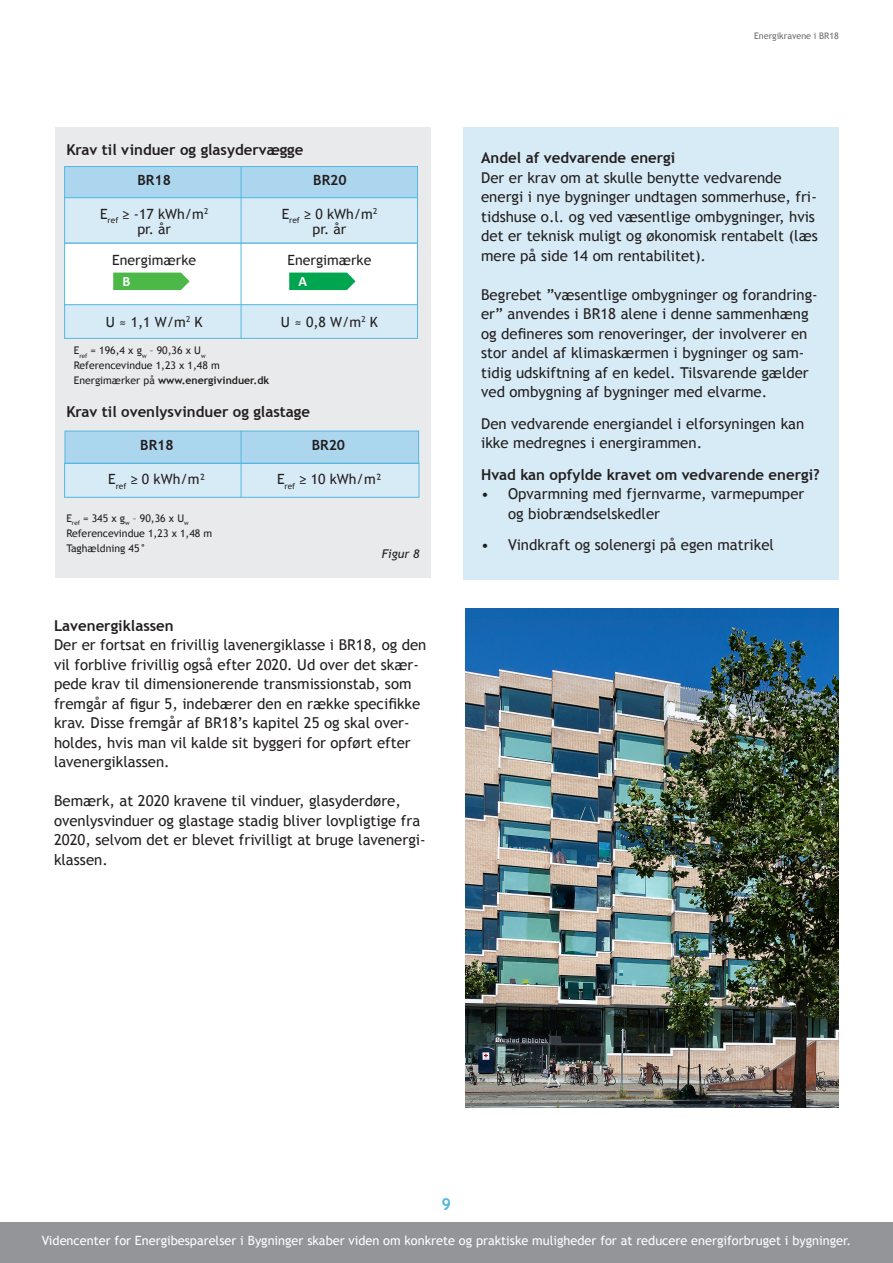
<style>
.page{position:relative;width:893px;height:1263px;background:#fff}
.page>*{position:absolute;margin:0;border:0;box-sizing:border-box;transform-origin:0 0}
.t1{font:700 16.5px "Trebuchet MS";color:#54b7df}
.t2{font:15px/19.5px "Trebuchet MS";color:#231f20}
.t3{font:700 15px "Trebuchet MS";color:#231f20}
.t4{font:700 14.25px "Calibri";color:#fff}
.t5{font:14.1px "Trebuchet MS";color:#231f20}
.t6{font:700 14.1px "Trebuchet MS";color:#231f20}
.t7{font:12.75px "Trebuchet MS";color:#fff}
.t8{font:italic 12px "Trebuchet MS";color:#231f20}
.t9{font:10.5px "Trebuchet MS";color:#231f20}
.t10{font:700 10.5px "Trebuchet MS";color:#231f20}
.t11{font:9px "Trebuchet MS";color:#6c6d70}
.s1{font-family:"Calibri"}
.s2{font-weight:400}
.s3{font-weight:700}
</style>
<div class="page">
<div style="left:0;top:1222px;width:893px;height:41px;background:#939598"></div>
<img style="left:466px;top:608px;width:373px;height:500px">
<div style="left:463px;top:128px;width:376px;height:452px;background:#d7ebf6"></div>
<div style="left:55px;top:128px;width:376px;height:450px;background:#e9eaeb"></div>
<div style="left:64px;top:243px;width:354px;height:63px;background:#fff;border:1px solid #54b7df"></div>
<div style="left:64px;top:197px;width:354px;height:46px;background:#d7ebf6;border:1px solid #54b7df"></div>
<div style="left:64px;top:304px;width:354px;height:35px;background:#d7ebf6;border:1px solid #54b7df"></div>
<div style="left:64px;top:166px;width:354px;height:32px;background:#abd6ed;border:1px solid #54b7df"></div>
<hr style="left:241px;top:166px;width:1px;height:173px;background:#54b7df">
<div style="left:64px;top:463px;width:354px;height:35px;background:#d7ebf6"></div>
<div style="left:65px;top:431px;width:354px;height:33px;background:#abd6ed;border:1px solid #54b7df"></div>
<div style="left:64px;top:463px;width:355px;height:35px;border:1px solid #54b7df"></div>
<hr style="left:241px;top:431px;width:1px;height:67px;background:#54b7df">
<svg style="left:289px;top:273px;width:67px;height:17px"></svg>
<svg style="left:113px;top:273px;width:77px;height:17px"></svg>
<p class="t3" style="left:66px;top:140px;width:239px">Krav til vinduer og glasydervægge</p>
<p class="t6" style="left:137px;top:171px;width:35px">BR18</p>
<p class="t6" style="left:313px;top:171px;width:35px">BR20</p>
<p class="t5" style="left:100px;top:205px;width:110px">E<sub>ref</sub> <span class="s1">≥</span> -17 kWh/m<sup>2</sup></p>
<p class="t5" style="left:137px;top:221px;width:35px">pr. år</p>
<p class="t5" style="left:112px;top:252px;width:85px">Energimærke</p>
<p class="t5" style="left:282px;top:205px;width:97px">E<sub>ref</sub> <span class="s1">≥</span> 0 kWh/m<sup>2</sup></p>
<p class="t5" style="left:313px;top:221px;width:35px">pr. år</p>
<p class="t5" style="left:288px;top:252px;width:85px">Energimærke</p>
<p class="t4" style="left:122px;top:272px;width:9px">B</p>
<p class="t4" style="left:298px;top:272px;width:10px">A</p>
<p class="t5" style="left:106px;top:314px;width:99px">U ≈ 1,1 W/m<sup>2</sup> K</p>
<p class="t9" style="left:74px;top:344px;width:133px">E<sub>ref</sub> = 196,4 x g<sub>w</sub> – 90,36 x U<sub>w</sub></p>
<p class="t9" style="left:74px;top:359px;width:147px">Referencevindue 1,23 x 1,48 m</p>
<p class="t10" style="left:74px;top:374px;width:197px"><span class="s2">Energimærker på</span> www.energivinduer.dk</p>
<p class="t5" style="left:281px;top:314px;width:99px">U ≈ 0,8 W/m<sup>2</sup> K</p>
<p class="t3" style="left:66px;top:402px;width:245px">Krav til ovenlysvinduer og glastage</p>
<p class="t6" style="left:140px;top:437px;width:35px">BR18</p>
<p class="t6" style="left:312px;top:437px;width:35px">BR20</p>
<p class="t5" style="left:108px;top:471px;width:99px">E<sub>ref</sub> <span class="s1">≥</span> 0 kWh/m²</p>
<p class="t5" style="left:277px;top:471px;width:107px">E<sub>ref</sub> <span class="s1">≥</span> 10 kWh/m²</p>
<p class="t9" style="left:66px;top:512px;width:124px">E<sub>ref</sub> = 345 x g<sub>w</sub> – 90,36 x U<sub>w</sub></p>
<p class="t9" style="left:66px;top:527px;width:147px">Referencevindue 1,23 x 1,48 m</p>
<p class="t9" style="left:66px;top:542px;width:81px">Taghældning 45<span class="s3">°</span></p>
<p class="t8" style="left:382px;top:546px;width:39px">Figur 8</p>
<p class="t3" style="left:54px;top:616px;width:121px">Lavenergiklassen</p>
<p class="t2" style="left:54px;top:635px;width:374px">Der er fortsat en frivillig lavenergiklasse i BR18, og den vil forblive frivillig også efter 2020. Ud over det skær&shy;pede krav til dimensionerende transmissionstab, som fremgår af figur 5, indebærer den en række specifikke krav. Disse fremgår af BR18’s kapitel 25 og skal over&shy;holdes, hvis man vil kalde sit byggeri for opført efter lavenergiklassen.</p>
<p class="t2" style="left:54px;top:791px;width:373px">Bemærk, at 2020 kravene til vinduer, glasyderdøre, ovenlysvinduer og glastage stadig bliver lovpligtige fra 2020, selvom det er blevet frivilligt at bruge lavenergi&shy;klassen.</p>
<p class="t11" style="left:754px;top:30px;width:86px">Energikravene i BR18</p>
<p class="t3" style="left:481px;top:148px;width:196px">Andel af vedvarende energi</p>
<p class="t2" style="left:481px;top:168px;width:338px">Der er krav om at skulle benytte vedvarende energi i nye bygninger undtagen sommerhuse, fri&shy;tidshuse o.l. og ved væsentlige ombygninger, hvis det er teknisk muligt og økonomisk rentabelt (læs mere på side 14 om rentabilitet).</p>
<p class="t2" style="left:481px;top:285px;width:338px">Begrebet ”væsentlige ombygninger og forandring&shy;er” anvendes i BR18 alene i denne sammenhæng og defineres som renoveringer, der involverer en stor andel af klimaskærmen i bygninger og sam&shy;tidig udskiftning af en kedel. Tilsvarende gælder ved ombygning af bygninger med elvarme.</p>
<p class="t2" style="left:481px;top:414px;width:325px">Den vedvarende energiandel i elforsyningen kan ikke medregnes i energirammen.</p>
<p class="t3" style="left:481px;top:465px;width:340px">Hvad kan opfylde kravet om vedvarende energi?</p>
<p class="t2" style="left:508px;top:484px;width:298px;text-indent:-27px">• Opvarmning med fjernvarme, varmepumper og biobrændselskedler</p>
<p class="t2" style="left:481px;top:535px;width:294px">• Vindkraft og solenergi på egen matrikel</p>
<p class="t1" style="left:442px;top:1194px;width:11px">9</p>
<p class="t7" style="left:42px;top:1233px;width:811px">Videncenter for Energibesparelser i Bygninger skaber viden om konkrete og praktiske muligheder for at reducere energiforbruget i bygninger.</p>
</div>
